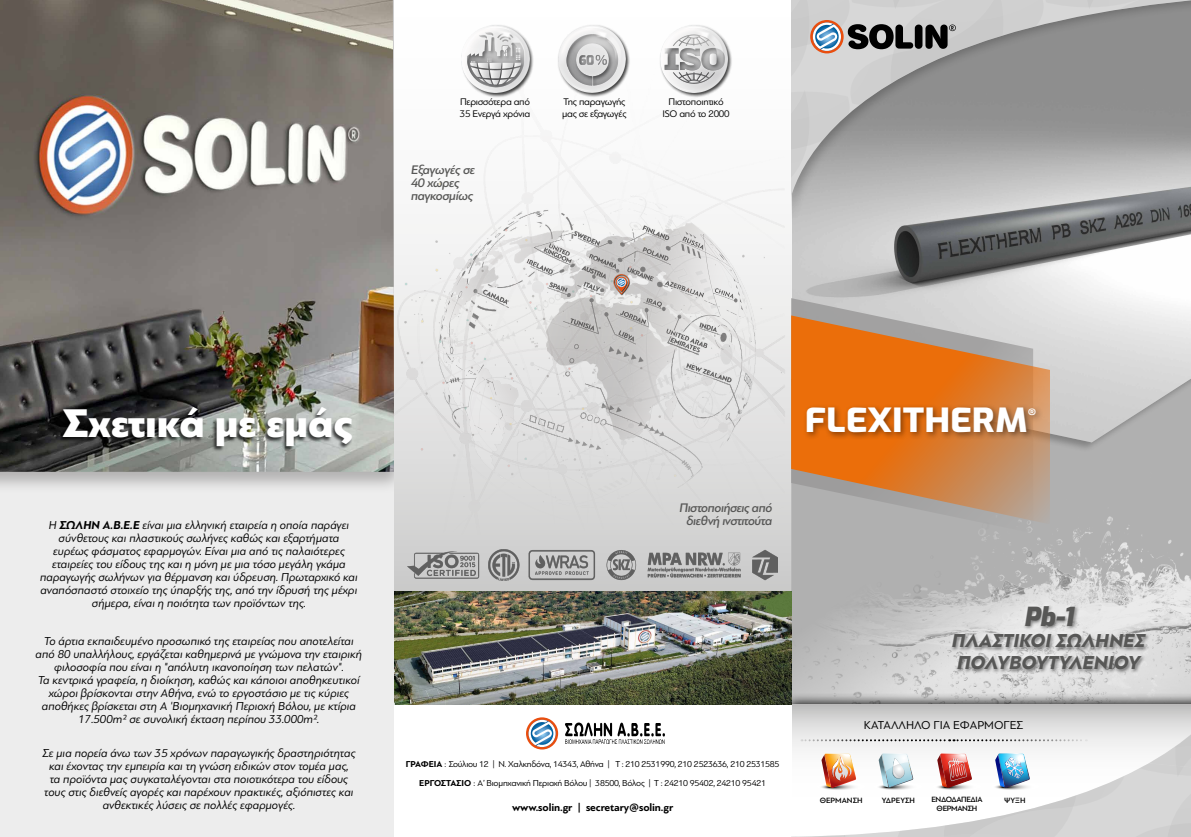
<style>
.page{position:relative;width:1191px;height:837px;background:#fff}
.page>*{position:absolute;margin:0;border:0;box-sizing:border-box;transform-origin:0 0}
.t1{font:900 42px "PF Bague Sans Pro";color:#fff}
.t2{font:800 33px "Exo";color:#fff;scale:1.1 1}
.t3{font:italic 900 26px "Exo";color:#575756}
.t4{font:italic 900 18px/21.6px "Grava Display";color:#575756}
.t5{font:italic 500 13px/13px "PF Bague Sans Pro";letter-spacing:-.03em;color:#575756;text-align:center}
.t6{font:italic 12px/13px "PF Bague Sans Pro";color:#000;text-align:center}
.t7{font:12px "PF Bague Sans Pro";color:#000}
.t8{font:11.1px "Bahnschrift 400 100";color:#fff;scale:1.1 1}
.t9{font:700 11px "PF Bague Sans Pro";letter-spacing:-.01em;color:#000}
.t10{font:10px/12px "PF Bague Sans Pro";letter-spacing:-.025em;color:#000}
.t11{font:9px/18.7px "PF Bague Sans Pro";letter-spacing:-.025em;color:#000;text-align:center}
.t12{font:500 8px "PF Bague Sans Pro";letter-spacing:-.04em;color:#000}
.t13{font:500 8px "PF Bague Sans Pro";color:#000}
.s1{font-weight:700}
</style>
<div class="page">
<img style="left:791px;top:227px;width:400px;height:134px">
<div style="left:0;top:0;width:399px;height:836px;background:#ededed"></div>
<svg style="left:0;top:471px;width:394px;height:16px;background:#c6c5c5"></svg>
<img style="left:0;top:0;width:394px;height:471px">
<img style="left:394px;top:0;width:397px;height:591px">
<div style="left:659px;top:24px;width:74px;height:74px;background:#000;opacity:.75"></div>
<div style="left:659px;top:25px;width:70px;height:70px;background:#fff;opacity:.75"></div>
<div style="left:557px;top:24px;width:73px;height:74px;background:#000;opacity:.75"></div>
<div style="left:557px;top:25px;width:70px;height:70px;background:#fff;opacity:.75"></div>
<div style="left:461px;top:24px;width:73px;height:74px;background:#000;opacity:.75"></div>
<div style="left:461px;top:24px;width:69px;height:70px;background:#fff;opacity:.75"></div>
<img style="left:791px;top:378px;width:400px;height:242px">
<div style="left:947px;top:600px;width:202px;height:70px;background:#fff;opacity:.75"></div>
<div style="left:949px;top:603px;width:201px;height:71px;background:#000;opacity:.75"></div>
<div style="left:394px;top:613px;width:397px;height:223px;background:#fff"></div>
<svg style="left:791px;top:620px;width:400px;height:216px"></svg>
<svg style="left:791px;top:298px;width:242px;height:235px;background:#c2c2c2"></svg>
<svg style="left:791px;top:315px;width:259px;height:209px;background:#d08c56"></svg>
<div style="left:791px;top:0;width:400px;height:227px;background:#000;opacity:.24"></div>
<svg style="left:791px;top:0;width:400px;height:218px;background:#a9a9aa"></svg>
<div style="left:803px;top:403px;width:240px;height:37px;background:#020203;opacity:.44"></div>
<svg style="left:847px;top:24px;width:109px;height:25px;background:#585858"></svg>
<svg style="left:810px;top:20px;width:33px;height:33px"></svg>
<svg style="left:813px;top:23px;width:28px;height:28px"></svg>
<img style="left:394px;top:591px;width:397px;height:113px">
<svg style="left:526px;top:717px;width:32px;height:32px"></svg>
<svg style="left:528px;top:719px;width:27px;height:27px"></svg>
<svg style="left:565px;top:722px;width:100px;height:21px"></svg>
<div style="left:57px;top:406px;width:295px;height:46px;background:#000;opacity:.7"></div>
<img style="left:407px;top:549px;width:371px;height:31px">
<svg style="left:816px;top:753px;width:49px;height:37px"></svg>
<svg style="left:874px;top:753px;width:49px;height:37px"></svg>
<svg style="left:990px;top:753px;width:49px;height:37px"></svg>
<svg style="left:932px;top:753px;width:49px;height:37px"></svg>
<svg style="left:801px;top:739px;width:286px;height:2px"></svg>
<p class="t10" style="left:460px;top:96px;width:72px">Περισσότερα από<br>35 Ενεργά χρόνια</p>
<p class="t5" style="left:411px;top:163px;width:66px;text-align:left">Εξαγωγές σε<br>40 χώρες παγκοσμίως</p>
<p class="t10" style="left:562px;top:96px;width:66px">Της παραγωγής μας σε εξαγωγές</p>
<p class="t10" style="left:662px;top:96px;width:69px;text-align:center">Πιστοποιητικό<br>ISO από το 2000</p>
<h1 class="t1" style="left:62px;top:397px;width:292px">Σχετικά με εμάς</h1>
<p class="t6" style="left:40px;top:518px;width:319px">Η <span class="s1">ΣΩΛΗΝ Α.Β.Ε.Ε</span> είναι μια ελληνική εταιρεία η οποία παράγει σύνθετους και πλαστικούς σωλήνες καθώς και εξαρτήματα ευρέως φάσματος εφαρμογών. Είναι μια από τις παλαιότερες εταιρείες του είδους της και η μόνη με μια τόσο μεγάλη γκάμα παραγωγής σωλήνων για θέρμανση και ύδρευση. Πρωταρχικό και αναπόσπαστό στοιχείο της ύπαρξής της, από την ίδρυσή της μέχρι σήμερα, είναι η ποιότητα των προϊόντων της.</p>
<p class="t6" style="left:36px;top:634px;width:328px">Το άρτια εκπαιδευμένο προσωπικό της εταιρείας που αποτελείται από 80 υπαλλήλους, εργάζεται καθημερινά με γνώμονα την εταιρική φιλοσοφία που είναι η "απόλυτη ικανοποίηση των πελατών".<br>Τα κεντρικά γραφεία, η διοίκηση, καθώς και κάποιοι αποθηκευτικοί χώροι βρίσκονται στην Αθήνα, ενώ το εργοστάσιο με τις κύριες αποθήκες βρίσκεται στη Α 'Βιομηχανική Περιοχή Βόλου, με κτίρια 17.500m2 σε συνολική έκταση περίπου 33.000m2.</p>
<p class="t6" style="left:42px;top:746px;width:315px">Σε μια πορεία άνω των 35 χρόνων παραγωγικής δραστηριότητας και έχοντας την εμπειρία και τη γνώση ειδικών στον τομέα μας, τα προϊόντα µας συγκαταλέγονται στα ποιοτικότερα του είδους τους στις διεθνείς αγορές και παρέχουν πρακτικές, αξιόπιστες και ανθεκτικές λύσεις σε πολλές εφαρμογές.</p>
<p class="t5" style="left:679px;top:501px;width:94px">Πιστοποιήσεις από διεθνή ινστιτούτα</p>
<h2 class="t2" style="left:805px;top:395px;width:204px">FLEXITHERM</h2>
<p class="t8" style="left:1027px;top:404px;width:9px">®</p>
<p class="t11" style="left:406px;top:754px;width:375px"><span class="s1">ΓΡΑΦΕΊΑ</span> : Σούλιου 12 | Ν. Χαλκηδόνα, 14343, Αθήνα | T : 210 2531990, 210 2523636, 210 2531585<br><span class="s1">ΕΡΓΟΣΤΆΣΙ Ο</span> : Α’ Βιομηχανική Περιοχή Βόλου | 38500, Βόλος | T : 24210 95402, 24210 95421</p>
<p class="t9" style="left:512px;top:800px;width:163px">www.solin.gr | secretary@solin.gr</p>
<h3 class="t3" style="left:1023px;top:596px;width:51px">Pb-1</h3>
<h3 class="t4" style="left:952px;top:630px;width:195px">ΠΛΑΣΤΙΚΟΙ ΣΩΛΗΝΕΣ<br>ΠΟΛΥΒΟΥΤΥΛΕΝΊΟΥ</h3>
<p class="t7" style="left:864px;top:718px;width:161px">ΚΑΤΆΛΛΗΛΟ ΓΙΑ ΕΦΑΡΜΟΓΈΣ</p>
<p class="t13" style="left:819px;top:795px;width:44px">ΘΕΡΜΑΝΣΗ</p>
<p class="t13" style="left:881px;top:795px;width:35px">ΥΔΡΕΥΣΗ</p>
<p class="t12" style="left:931px;top:793px;width:53px">ΕΝΔΟΔΑΠΈΔΙΑ</p>
<p class="t12" style="left:1004px;top:795px;width:23px">ΨΥΞΗ</p>
<p class="t12" style="left:936px;top:802px;width:42px">ΘΈΡΜΑΝΣΗ</p>
</div>
